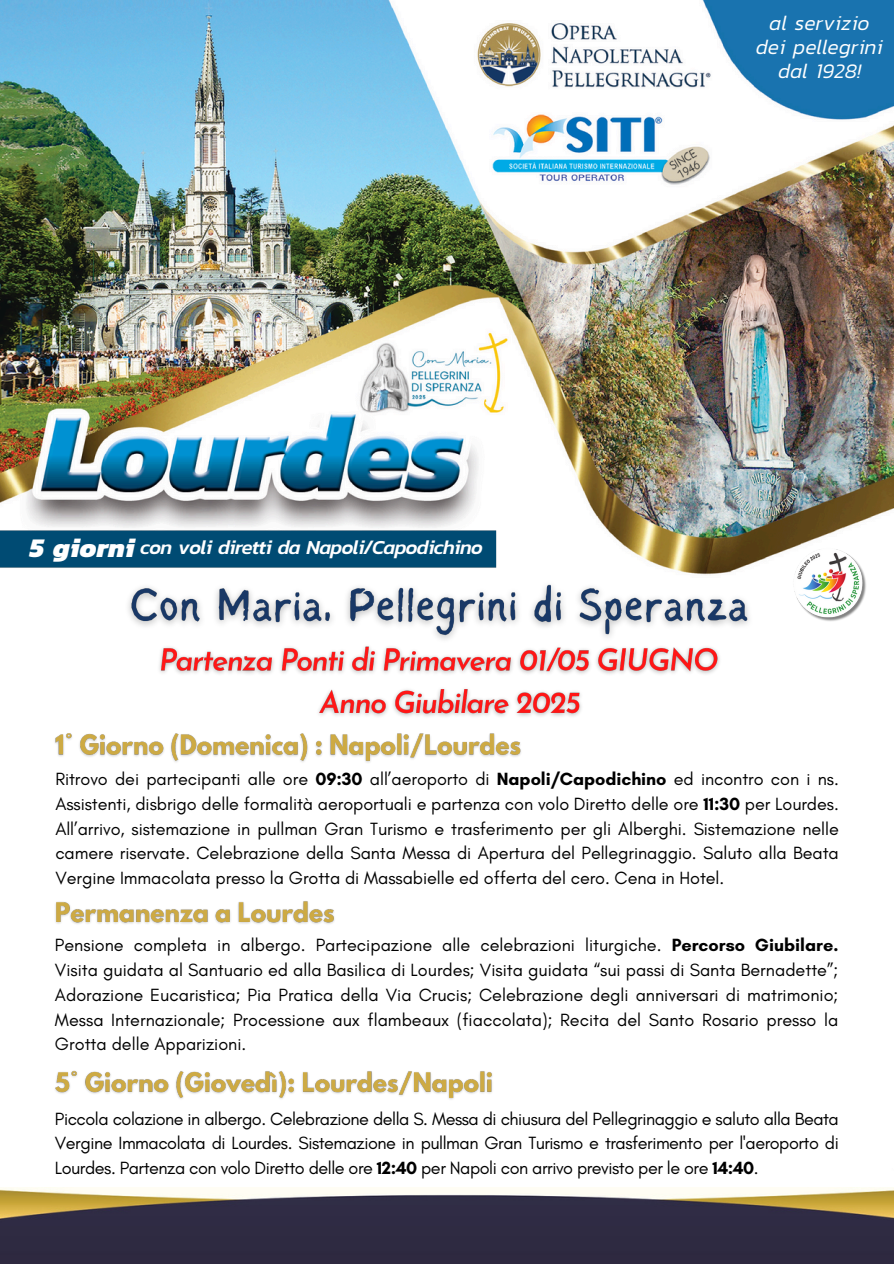
<style>
.page{position:relative;width:894px;height:1264px;background:#fff}
.page>*{position:absolute;margin:0;border:0;box-sizing:border-box;transform-origin:0 0}
.t1{font:italic 800 27.3px "Kanit";color:#fff}
.t2{font:italic 300 21px/23.7px "Kanit";color:#fff;text-align:center}
.t3{font:italic 500 20.1px "Kanit";letter-spacing:-.035em;color:#fff}
.t4{font:18px/24.8px "Glacial Indifference";letter-spacing:-.005em;color:#000;text-align:justify}
.s1{font-weight:700}
</style>
<div class="page">
<img style="left:0;top:0;width:893px;height:574px">
<img style="left:0;top:1187px;width:893px;height:76px">
<img style="left:777px;top:511px;width:105px;height:110px">
<img style="left:0;top:523px;width:503px;height:51px">
<div style="left:18px;top:572px;width:475px;height:64px;background:#fff"></div>
<img style="left:55px;top:733px;width:466px;height:30px">
<img style="left:55px;top:901px;width:280px;height:23px">
<img style="left:55px;top:1070px;width:438px;height:30px">
<img style="left:128px;top:574px;width:621px;height:65px">
<img style="left:159px;top:639px;width:561px;height:78px">
<h2 class="t1" style="left:30px;top:527px;width:106px">5 giorni</h2>
<h5 class="t3" style="left:140px;top:532px;width:344px">con voli diretti da Napoli/Capodichino</h5>
<p class="t2" style="left:755px;top:11px;width:128px">al servizio dei pellegrini</p>
<p class="t2" style="left:777px;top:59px;width:84px">dal 1928!</p>
<p class="t4" style="left:55px;top:766px;width:784px">Ritrovo dei partecipanti alle ore <span class="s1">09:30</span> all’aeroporto di <span class="s1">Napoli/Capodichino</span> ed incontro con i ns.<br>Assistenti, disbrigo delle formalità aeroportuali e partenza con volo Diretto delle ore <span class="s1">11:30</span> per Lourdes.<br>All’arrivo, sistemazione in pullman Gran Turismo e trasferimento per gli Alberghi. Sistemazione nelle camere riservate. Celebrazione della Santa Messa di Apertura del Pellegrinaggio. Saluto alla Beata Vergine Immacolata presso la Grotta di Massabielle ed offerta del cero. Cena in Hotel.</p>
<h4 class="t4" style="left:55px;top:932px;width:784px">Pensione completa in albergo. Partecipazione alle celebrazioni liturgiche. <span class="s1">Percorso Giubilare.<br></span>Visita guidata al Santuario ed alla Basilica di Lourdes; Visita guidata “sui passi di Santa Bernadette”; Adorazione Eucaristica; Pia Pratica della Via Crucis; Celebrazione degli anniversari di matrimonio; Messa Internazionale; Processione aux flambeaux (fiaccolata); Recita del Santo Rosario presso la Grotta delle Apparizioni.</h4>
<h4 class="t4" style="left:55px;top:1106px;width:785px">Piccola colazione in albergo. Celebrazione della S. Messa di chiusura del Pellegrinaggio e saluto alla Beata Vergine Immacolata di Lourdes. Sistemazione in pullman Gran Turismo e trasferimento per l'aeroporto di Lourdes. Partenza con volo Diretto delle ore <span class="s1">12:40</span> per Napoli con arrivo previsto per le ore <span class="s1">14:40</span>.</h4>
</div>
